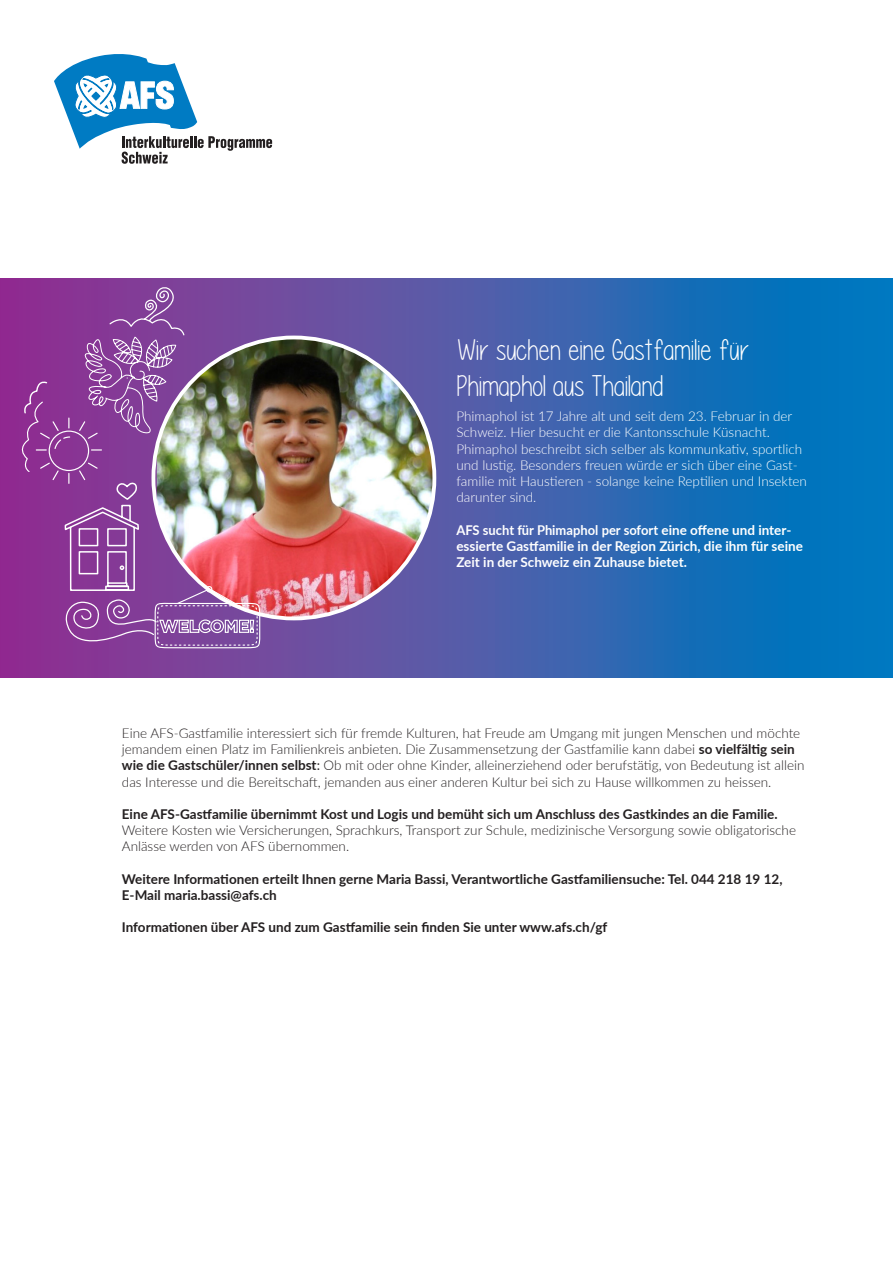
<style>
.page{position:relative;width:893px;height:1263px;background:#fff}
.page>*{position:absolute;margin:0;border:0;box-sizing:border-box;transform-origin:0 0}
.t1{font:30px "Please write me a song";color:#fff}
.t2{font:300 13.5px/16.2px "Lato";color:#231f20}
.t3{font:300 13.5px/16.2px "Lato";color:#fff}
.t4{font:700 13.5px/16.2px "Lato";color:#231f20}
.t5{font:700 13.5px/16.2px "Lato";color:#fff;scale:.96 1}
.s1{font-weight:700}
.s2{font-weight:400}
</style>
<div class="page">
<div style="left:0;top:279px;width:893px;height:398px;background:linear-gradient(to right,#a0328f,#007ec2)"></div>
<svg style="left:54px;top:54px;width:218px;height:110px"></svg>
<img style="left:261px;top:337px;width:173px;height:281px">
<img style="left:16px;top:285px;width:245px;height:366px">
<p class="t1" style="left:456px;top:334px;width:295px">Wir suchen eine Gastfamilie für</p>
<p class="t1" style="left:456px;top:370px;width:209px">Phimaphol aus Thailand</p>
<p class="t3" style="left:456px;top:408px;width:352px">Phimaphol ist 17 Jahre alt und seit dem 23. Februar in der Schweiz. Hier besucht er die Kantonsschule Küsnacht.<br>Phimaphol beschreibt sich selber als kommunkativ, sportlich und lustig. Besonders freuen würde er sich über eine Gast&shy;familie mit Haustieren - solange keine Reptilien und Insekten darunter sind.</p>
<p class="t5" style="left:456px;top:521px;width:363px">AFS sucht für Phimaphol per sofort eine offene und inter&shy;essierte Gastfamilie in der Region Zürich, die ihm für seine<br>Zeit in der Schweiz ein Zuhause bietet.</p>
<p class="t2" style="left:122px;top:725px;width:684px">Eine AFS-Gastfamilie interessiert sich für fremde Kulturen, hat Freude am Umgang mit jungen Menschen und möchte jemandem einen Platz im Familienkreis anbieten. Die Zusammensetzung der Gastfamilie kann dabei <span class="s1">so vielfältig sein wie die Gastschüler/innen selbst</span><span class="s2">:</span> Ob mit oder ohne Kinder, alleinerziehend oder berufstätig, von Bedeutung ist allein das Interesse und die Bereitschaft, jemanden aus einer anderen Kultur bei sich zu Hause willkommen zu heissen.</p>
<p class="t2" style="left:122px;top:806px;width:676px"><span class="s1">Eine AFS-Gastfamilie übernimmt Kost und Logis und bemüht sich um Anschluss des Gastkindes an die Familie.<br></span>Weitere Kosten wie Versicherungen, Sprachkurs, Transport zur Schule, medizinische Versorgung sowie obligatorische<br>Anlässe werden von AFS übernommen.</p>
<p class="t4" style="left:122px;top:870px;width:662px">Weitere Informationen erteilt Ihnen gerne Maria Bassi, Verantwortliche Gastfamiliensuche: Tel. 044 218 19 12,<br>E-Mail maria.bassi@afs.ch</p>
<p class="t4" style="left:122px;top:919px;width:487px">Informationen über AFS und zum Gastfamilie sein finden Sie unter www.afs.ch/gf</p>
</div>
